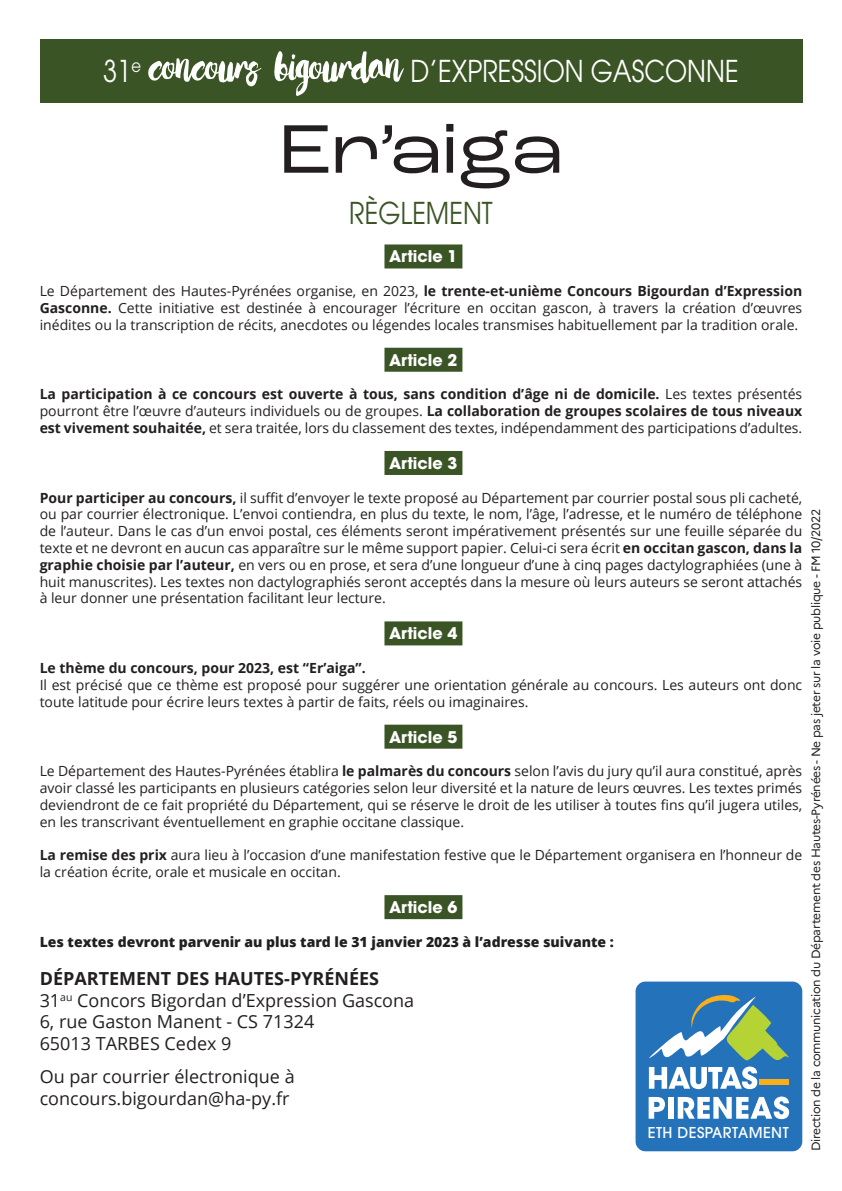
<style>
.page{position:relative;width:842px;height:1191px;background:#fff}
.page>*{position:absolute;margin:0;border:0;box-sizing:border-box;transform-origin:0 0}
.t1{font:77px "Love Moment";letter-spacing:-.04em;color:#fff;scale:.85 1}
.t2{font:expanded 72px "Roc Grotesk";color:#231f20}
.t3{font:30px "ITC Avant Garde Pro";color:#fff;scale:.85 1}
.t4{font:30px "ITC Avant Garde Pro";color:#3b5425;scale:.85 1}
.t5{font:18px/21.6px "Open Sans";color:#231f20}
.t6{font:700 16px "ITC Avant Garde Pro";color:#fff}
.t7{font:500 14.8px "ITC Avant Garde Pro";letter-spacing:.025em;color:#fff}
.t8{font:14px/16.8px "Open Sans";color:#231f20;text-align:justify}
.t9{font:800 14px "Open Sans";color:#231f20}
.t10{font:700 14px "Open Sans";color:#231f20}
.t11{font:12px "Marianne";letter-spacing:-.025em;color:#231f20}
.s1{font-weight:700}
</style>
<div class="page">
<div style="left:40px;top:40px;width:762px;height:63px;background:#3b5425"></div>
<div style="left:384px;top:244px;width:78px;height:24px;background:#3b5425"></div>
<div style="left:384px;top:348px;width:78px;height:24px;background:#3b5425"></div>
<div style="left:384px;top:451px;width:78px;height:24px;background:#3b5425"></div>
<div style="left:384px;top:621px;width:78px;height:24px;background:#3b5425"></div>
<div style="left:384px;top:724px;width:78px;height:24px;background:#3b5425"></div>
<div style="left:384px;top:895px;width:78px;height:24px;background:#3b5425"></div>
<div style="left:635px;top:981px;width:167px;height:170px;background:#2472ba;border-radius:10px"></div>
<svg style="left:649px;top:1097px;width:16px;height:21px"></svg>
<div style="left:668px;top:1097px;width:5px;height:21px;background:#fff"></div>
<svg style="left:678px;top:1096px;width:111px;height:23px"></svg>
<svg style="left:649px;top:995px;width:140px;height:94px"></svg>
<h3 class="t3" style="left:103px;top:52px;width:46px">31<sup>e</sup></h3>
<h1 class="t1" style="left:148px;top:24px;width:302px">concours bigourdan</h1>
<h3 class="t3" style="left:410px;top:52px;width:388px">D’EXPRESSION GASCONNE</h3>
<h2 class="t2" style="left:279px;top:105px;width:286px">Er’aiga</h2>
<h3 class="t4" style="left:349px;top:194px;width:170px">RÈGLEMENT</h3>
<p class="t6" style="left:389px;top:246px;width:70px">Article 1</p>
<p class="t8" style="left:40px;top:282px;width:764px">Le Département des Hautes-Pyrénées organise, en 2023, <span class="s1">le trente-et-unième Concours Bigourdan d’Expression Gasconne.</span> Cette initiative est destinée à encourager l’écriture en occitan gascon, à travers la création d’œuvres inédites ou la transcription de récits, anecdotes ou légendes locales transmises habituellement par la tradition orale.</p>
<p class="t6" style="left:389px;top:349px;width:70px">Article 2</p>
<p class="t8" style="left:40px;top:385px;width:764px"><span class="s1">La participation à ce concours est ouverte à tous, sans condition d’âge ni de domicile.</span> Les textes présentés pourront être l’œuvre d’auteurs individuels ou de groupes. <span class="s1">La collaboration de groupes scolaires de tous niveaux est vivement souhaitée,</span> et sera traitée, lors du classement des textes, indépendamment des participations d’adultes.</p>
<p class="t6" style="left:389px;top:452px;width:70px">Article 3</p>
<p class="t8" style="left:40px;top:489px;width:764px"><span class="s1">Pour participer au concours,</span> il suffit d’envoyer le texte proposé au Département par courrier postal sous pli cacheté, ou par courrier électronique. L’envoi contiendra, en plus du texte, le nom, l’âge, l’adresse, et le numéro de téléphone de l’auteur. Dans le cas d’un envoi postal, ces éléments seront impérativement présentés sur une feuille séparée du texte et ne devront en aucun cas apparaître sur le même support papier. Celui-ci sera écrit <span class="s1">en occitan gascon, dans la graphie choisie par l’auteur,</span> en vers ou en prose, et sera d’une longueur d’une à cinq pages dactylographiées (une à huit manuscrites). Les textes non dactylographiés seront acceptés dans la mesure où leurs auteurs se seront attachés à leur donner une présentation facilitant leur lecture.</p>
<p class="t6" style="left:389px;top:623px;width:70px">Article 4</p>
<p class="t10" style="left:40px;top:658px;width:327px">Le thème du concours, pour 2023, est “Er’aiga”.</p>
<p class="t8" style="left:40px;top:676px;width:764px">Il est précisé que ce thème est proposé pour suggérer une orientation générale au concours. Les auteurs ont donc toute latitude pour écrire leurs textes à partir de faits, réels ou imaginaires.</p>
<p class="t6" style="left:389px;top:726px;width:70px">Article 5</p>
<p class="t8" style="left:40px;top:762px;width:764px">Le Département des Hautes-Pyrénées établira <span class="s1">le palmarès du concours</span> selon l’avis du jury qu’il aura constitué, après avoir classé les participants en plusieurs catégories selon leur diversité et la nature de leurs œuvres. Les textes primés deviendront de ce fait propriété du Département, qui se réserve le droit de les utiliser à toutes fins qu’il jugera utiles, en les transcrivant éventuellement en graphie occitane classique.</p>
<p class="t8" style="left:40px;top:846px;width:764px"><span class="s1">La remise des prix</span> aura lieu à l’occasion d’une manifestation festive que le Département organisera en l’honneur de la création écrite, orale et musicale en occitan.</p>
<p class="t6" style="left:389px;top:896px;width:70px">Article 6</p>
<p class="t9" style="left:40px;top:931px;width:576px">Les textes devront parvenir au plus tard le 31 janvier 2023 à l’adresse suivante :</p>
<p class="t5" style="left:40px;top:967px;width:376px"><span class="s1">DÉPARTEMENT DES HAUTES-PYRÉNÉES<br></span>31<sup>au</sup> Concors Bigordan d’Expression Gascona<br>6, rue Gaston Manent - CS 71324<br>65013 TARBES Cedex 9</p>
<p class="t5" style="left:40px;top:1065px;width:257px">Ou par courrier électronique à concours.bigourdan@ha-py.fr</p>
<p class="t7" style="left:648px;top:1123px;width:142px">ETH DESPARTAMENT</p>
<p class="t11" style="left:808px;top:1151px;width:643px;rotate:-90deg">Direction de la communication du Département des Hautes-Pyrénées - Ne pas jeter sur la voie publique - FM 10/2022</p>
</div>
